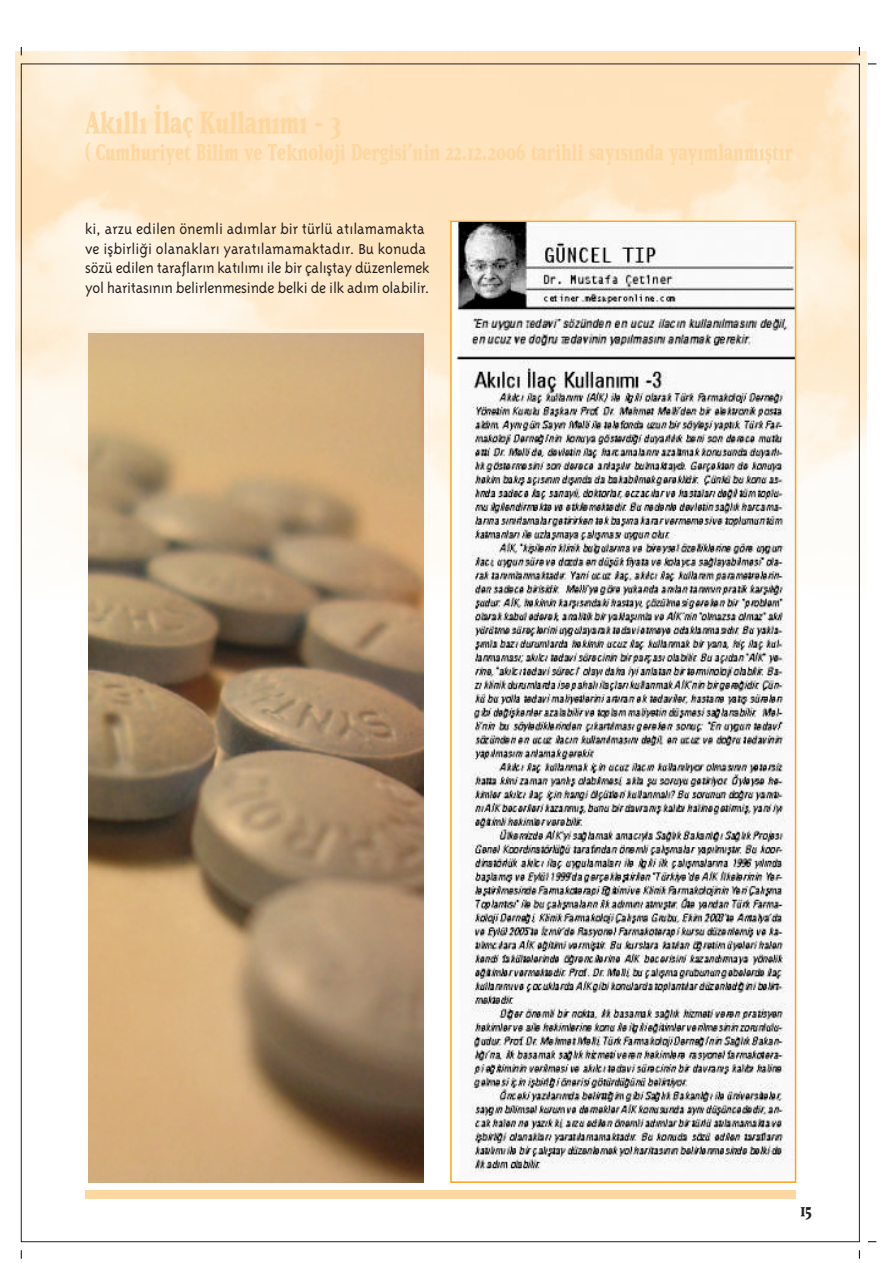
<style>
.page{position:relative;width:893px;height:1263px;background:#fff}
.page>*{position:absolute;margin:0;border:0;box-sizing:border-box;transform-origin:0 0}
.t1{font:800 36px "Matrix Trk";color:#fed7a0;scale:.7 1}
.t2{font:800 27px "Matrix Trk";color:#fed7a0;scale:.7 1}
.t3{font:800 21px "Matrix Trk";color:#231f20;scale:.7 1}
.t4{font:300 16.5px/19.5px "Triplex";letter-spacing:-.015em;color:#231f20}
</style>
<div class="page">
<img style="left:16px;top:51px;width:850px;height:560px">
<div style="left:85px;top:1191px;width:710px;height:8px;background:#fed7a0"></div>
<img style="left:451px;top:220px;width:345px;height:954px">
<div style="left:450px;top:221px;width:346px;height:962px;border:2px solid #f9a51b"></div>
<img style="left:88px;top:333px;width:336px;height:849px">
<h1 class="t1" style="left:85px;top:104px;width:367px">Ak›ll› ‹laç Kullan›m› - 3</h1>
<h2 class="t2" style="left:85px;top:138px;width:1012px">( Cumhuriyet Bilim ve Teknoloji Dergisi’nin 22.12.2006 tarihli say›s›nda yay›mlanm›flt›r</h2>
<p class="t4" style="left:85px;top:221px;width:346px">ki, arzu edilen önemli ad›mlar bir türlü at›lamamakta ve iflbirli¤i olanaklar› yarat›lamamaktad›r. Bu konuda sözü edilen taraflar›n kat›l›m› ile bir çal›fltay düzenlemek yol haritas›n›n belirlenmesinde belki de ilk ad›m olabilir.</p>
<p class="t3" style="left:800px;top:1199px;width:18px">15</p>
</div>
